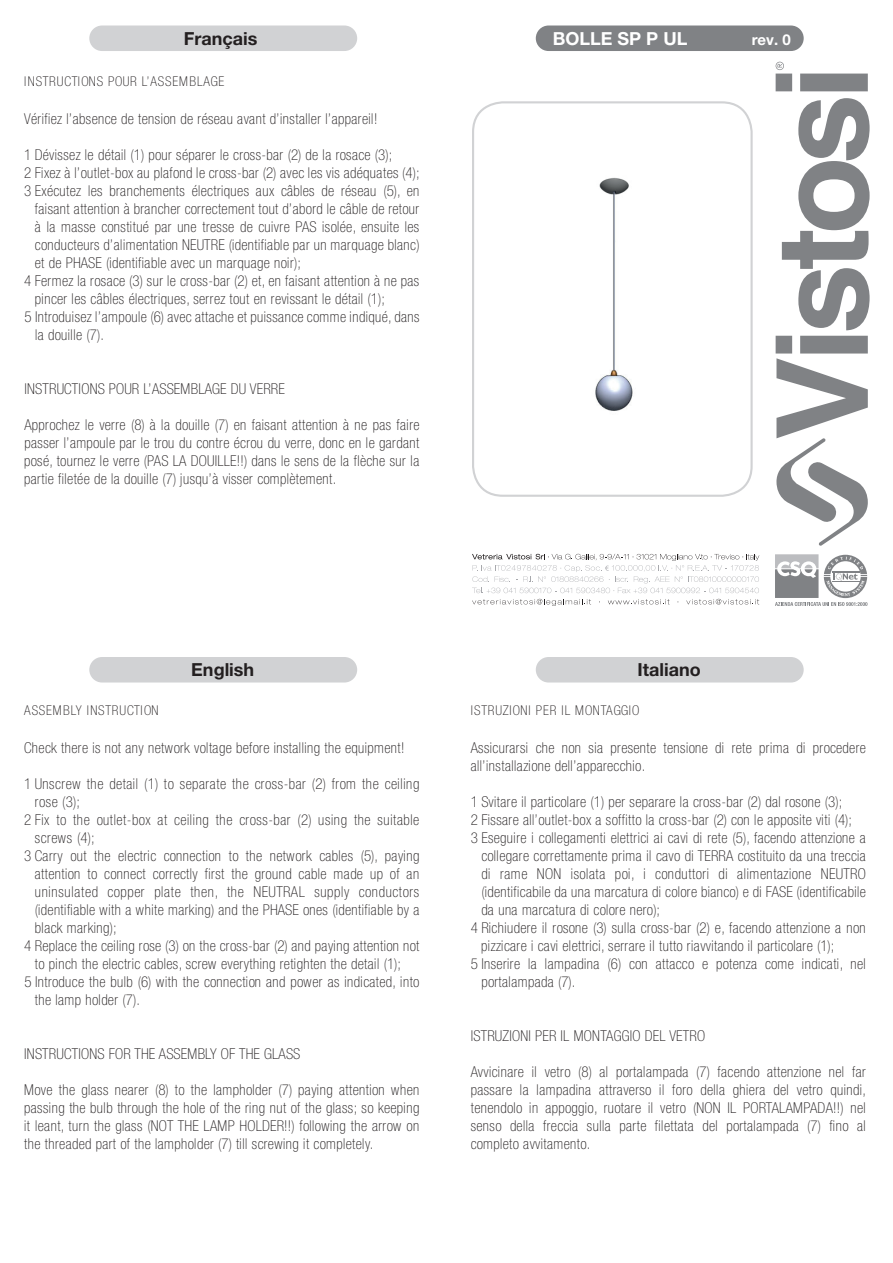
<style>
.page{position:relative;width:893px;height:1263px;background:#fff}
.page>*{position:absolute;margin:0;border:0;box-sizing:border-box;transform-origin:0 0}
.t1{font:700 18px "Helvetica Neue LT Pro";color:#231f20}
.t2{font:700 18px "Helvetica Neue LT Pro";color:#fff}
.t3{font:100 condensed 15px/18px "Helvetica Neue LT Pro";letter-spacing:.035em;color:#231f20;text-align:justify}
.t4{font:700 15px "Helvetica Neue LT Pro";color:#fff}
.t5{font:100 condensed 13.5px "Helvetica Neue LT Pro";letter-spacing:.065em;color:#231f20}
</style>
<div class="page">
<div style="left:89px;top:26px;width:268px;height:25px;background:#d1d2d4;border-radius:13px"></div>
<div style="left:89px;top:657px;width:268px;height:25px;background:#d1d2d4;border-radius:13px"></div>
<div style="left:536px;top:657px;width:268px;height:25px;background:#d1d2d4;border-radius:13px"></div>
<div style="left:536px;top:26px;width:268px;height:25px;background:#808285;border-radius:13px"></div>
<svg style="left:776px;top:336px;width:92px;height:210px"></svg>
<svg style="left:782px;top:98px;width:88px;height:232px"></svg>
<svg style="left:776px;top:62px;width:92px;height:29px"></svg>
<svg style="left:775px;top:554px;width:92px;height:52px"></svg>
<img style="left:595px;top:177px;width:38px;height:234px">
<div style="left:472px;top:101px;width:281px;height:396px;border:2px solid #d1d2d4;border-radius:30px"></div>
<svg style="left:472px;top:554px;width:287px;height:39px"></svg>
<svg style="left:472px;top:599px;width:119px;height:7px"></svg>
<svg style="left:608px;top:599px;width:61px;height:6px"></svg>
<svg style="left:686px;top:599px;width:73px;height:6px"></svg>
<p class="t1" style="left:184px;top:27px;width:75px">Français</p>
<p class="t2" style="left:553px;top:27px;width:136px">BOLLE SP P UL</p>
<p class="t4" style="left:752px;top:30px;width:40px">rev. 0</p>
<p class="t5" style="left:24px;top:74px;width:201px">INSTRUCTIONS POUR L’ASSEMBLAGE</p>
<p class="t3" style="left:24px;top:110px;width:355px">Vérifiez l’absence de tension de réseau avant d’installer l’appareil!</p>
<p class="t3" style="left:24px;top:146px;width:370px">1 Dévissez le détail (1) pour séparer le cross-bar (2) de la rosace (3);</p>
<p class="t3" style="left:24px;top:164px;width:397px">2 Fixez à l’outlet-box au plafond le cross-bar (2) avec les vis adéquates (4);</p>
<p class="t3" style="left:24px;top:182px;width:396px">3 Exécutez les branchements électriques aux câbles de réseau (5), en</p>
<p class="t3" style="left:35px;top:200px;width:386px">faisant attention à brancher correctement tout d’abord le câble de retour</p>
<p class="t3" style="left:35px;top:218px;width:386px">à la masse constitué par une tresse de cuivre PAS isolée, ensuite les</p>
<p class="t3" style="left:35px;top:236px;width:386px">conducteurs d’alimentation NEUTRE (identifiable par un marquage blanc)</p>
<p class="t3" style="left:35px;top:254px;width:268px">et de PHASE (identifiable avec un marquage noir);</p>
<p class="t3" style="left:24px;top:272px;width:396px">4 Fermez la rosace (3) sur le cross-bar (2) et, en faisant attention à ne pas</p>
<p class="t3" style="left:35px;top:290px;width:352px">pincer les câbles électriques, serrez tout en revissant le détail (1);</p>
<p class="t3" style="left:24px;top:308px;width:396px">5 Introduisez l’ampoule (6) avec attache et puissance comme indiqué, dans</p>
<p class="t3" style="left:35px;top:326px;width:70px">la douille (7).</p>
<p class="t3" style="left:24px;top:380px;width:262px">INSTRUCTIONS POUR L’ASSEMBLAGE DU VERRE</p>
<p class="t3" style="left:24px;top:416px;width:397px">Approchez le verre (8) à la douille (7) en faisant attention à ne pas faire passer l’ampoule par le trou du contre écrou du verre, donc en le gardant posé, tournez le verre (PAS LA DOUILLE!!) dans le sens de la flèche sur la partie filetée de la douille (7) jusqu’à visser complètement.</p>
<p class="t1" style="left:191px;top:659px;width:64px">English</p>
<p class="t1" style="left:637px;top:659px;width:65px">Italiano</p>
<p class="t5" style="left:24px;top:703px;width:136px">ASSEMBLY INSTRUCTION</p>
<p class="t3" style="left:24px;top:740px;width:382px">Check there is not any network voltage before installing the equipment!</p>
<p class="t3" style="left:24px;top:776px;width:397px">1 Unscrew the detail (1) to separate the cross-bar (2) from the ceiling</p>
<p class="t3" style="left:35px;top:794px;width:47px">rose (3);</p>
<p class="t3" style="left:24px;top:812px;width:397px">2 Fix to the outlet-box at ceiling the cross-bar (2) using the suitable</p>
<p class="t3" style="left:35px;top:830px;width:62px">screws (4);</p>
<p class="t3" style="left:24px;top:848px;width:397px">3 Carry out the electric connection to the network cables (5), paying</p>
<p class="t3" style="left:35px;top:866px;width:386px">attention to connect correctly first the ground cable made up of an</p>
<p class="t3" style="left:35px;top:884px;width:386px">uninsulated copper plate then, the NEUTRAL supply conductors</p>
<p class="t3" style="left:35px;top:902px;width:386px">(identifiable with a white marking) and the PHASE ones (identifiable by a</p>
<p class="t3" style="left:35px;top:920px;width:83px">black marking);</p>
<p class="t3" style="left:24px;top:938px;width:396px">4 Replace the ceiling rose (3) on the cross-bar (2) and paying attention not</p>
<p class="t3" style="left:35px;top:956px;width:368px">to pinch the electric cables, screw everything retighten the detail (1);</p>
<p class="t3" style="left:24px;top:974px;width:397px">5 Introduce the bulb (6) with the connection and power as indicated, into</p>
<p class="t3" style="left:35px;top:992px;width:107px">the lamp holder (7).</p>
<p class="t3" style="left:24px;top:1046px;width:278px">INSTRUCTIONS FOR THE ASSEMBLY OF THE GLASS</p>
<p class="t3" style="left:24px;top:1082px;width:397px">Move the glass nearer (8) to the lampholder (7) paying attention when passing the bulb through the hole of the ring nut of the glass; so keeping it leant, turn the glass (NOT THE LAMP HOLDER!!) following the arrow on the threaded part of the lampholder (7) till screwing it completely.</p>
<p class="t5" style="left:471px;top:703px;width:170px">ISTRUZIONI PER IL MONTAGGIO</p>
<p class="t3" style="left:471px;top:740px;width:397px">Assicurarsi che non sia presente tensione di rete prima di procedere all’installazione dell’apparecchio.</p>
<p class="t3" style="left:471px;top:794px;width:373px">1 Svitare il particolare (1) per separare la cross-bar (2) dal rosone (3);</p>
<p class="t3" style="left:471px;top:812px;width:383px">2 Fissare all’outlet-box a soffitto la cross-bar (2) con le apposite viti (4);</p>
<p class="t3" style="left:471px;top:830px;width:396px">3 Eseguire i collegamenti elettrici ai cavi di rete (5), facendo attenzione a</p>
<p class="t3" style="left:481px;top:848px;width:386px">collegare correttamente prima il cavo di TERRA costituito da una treccia</p>
<p class="t3" style="left:481px;top:866px;width:386px">di rame NON isolata poi, i conduttori di alimentazione NEUTRO</p>
<p class="t3" style="left:481px;top:884px;width:386px">(identificabile da una marcatura di colore bianco) e di FASE (identificabile</p>
<p class="t3" style="left:481px;top:902px;width:180px">da una marcatura di colore nero);</p>
<p class="t3" style="left:471px;top:920px;width:396px">4 Richiudere il rosone (3) sulla cross-bar (2) e, facendo attenzione a non</p>
<p class="t3" style="left:481px;top:938px;width:355px">pizzicare i cavi elettrici, serrare il tutto riavvitando il particolare (1);</p>
<p class="t3" style="left:471px;top:956px;width:396px">5 Inserire la lampadina (6) con attacco e potenza come indicati, nel</p>
<p class="t3" style="left:481px;top:974px;width:96px">portalampada (7).</p>
<p class="t3" style="left:471px;top:1028px;width:236px">ISTRUZIONI PER IL MONTAGGIO DEL VETRO</p>
<p class="t3" style="left:471px;top:1064px;width:397px">Avvicinare il vetro (8) al portalampada (7) facendo attenzione nel far passare la lampadina attraverso il foro della ghiera del vetro quindi, tenendolo in appoggio, ruotare il vetro (NON IL PORTALAMPADA!!) nel senso della freccia sulla parte filettata del portalampada (7) fino al completo avvitamento.</p>
</div>
